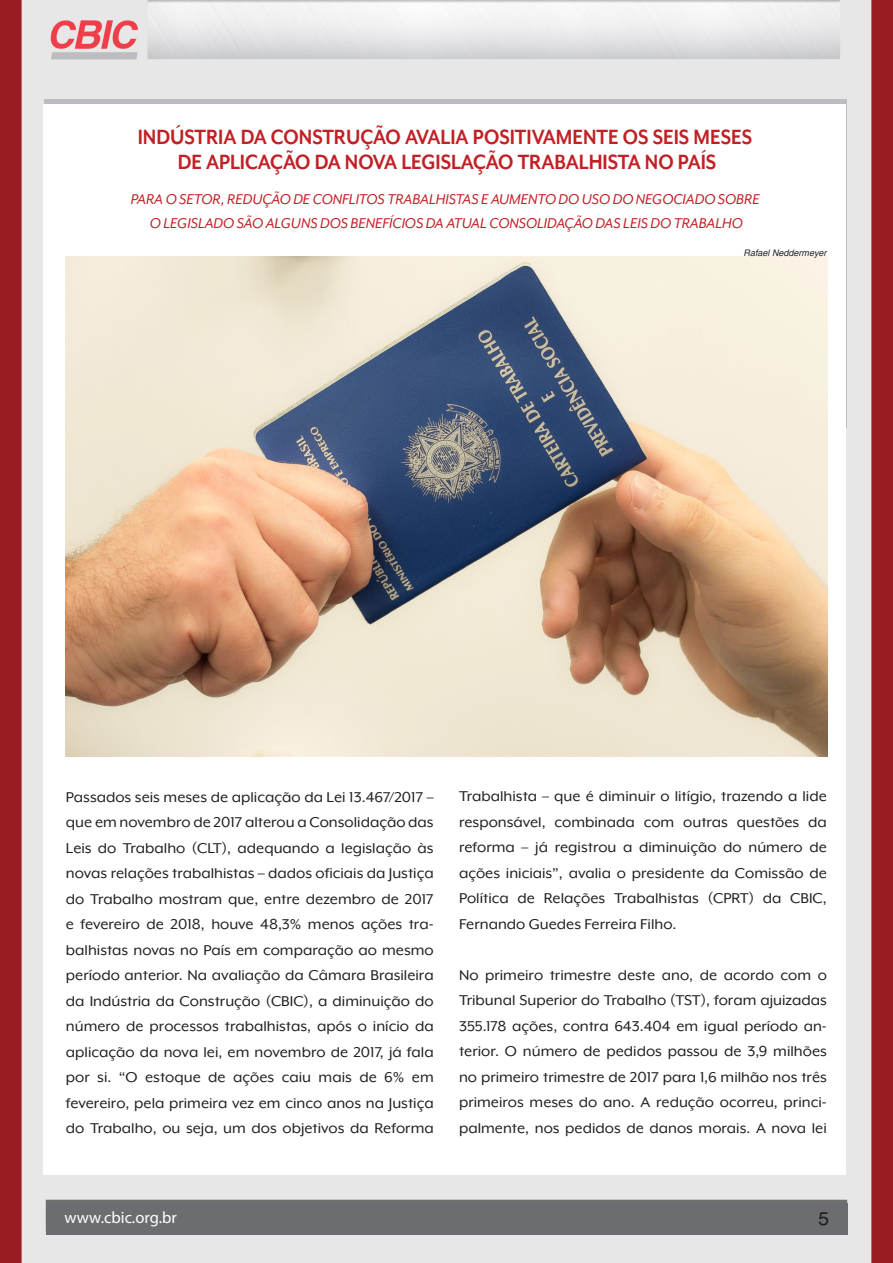
<style>
.page{position:relative;width:893px;height:1263px;background:#fff}
.page>*{position:absolute;margin:0;border:0;box-sizing:border-box;transform-origin:0 0}
.t1{font:700 24px/25.5px "Mr Eaves XL Mod OT";color:#c12025;text-align:center;scale:.89 1}
.t2{font:18px "Helvetica";color:#231f20;scale:1.09 1}
.t3{font:16.5px/25.5px "Mr Eaves XL Mod OT";color:#231f20;text-align:justify;scale:1.04 1}
.t4{font:italic 16.5px/24px "Mr Eaves XL Mod OT";color:#c12025;text-align:center}
.t5{font:16.5px "Myriad Pro";color:#fff}
.t6{font:italic 9px "Helvetica";color:#231f20}
</style>
<div class="page">
<img style="left:0;top:0;width:893px;height:1263px">
<div style="left:46px;top:1203px;width:801px;height:32px;background:#6c6d70"></div>
<div style="left:44px;top:105px;width:802px;height:1070px;background:#fff"></div>
<img style="left:66px;top:257px;width:761px;height:499px">
<h1 class="t1" style="left:138px;top:124px;width:692px">INDÚSTRIA DA CONSTRUÇÃO AVALIA POSITIVAMENTE OS SEIS MESES<br>DE APLICAÇÃO DA NOVA LEGISLAÇÃO TRABALHISTA NO PAÍS</h1>
<p class="t4" style="left:131px;top:187px;width:630px">PARA O SETOR, REDUÇÃO DE CONFLITOS TRABALHISTAS E AUMENTO DO USO DO NEGOCIADO SOBRE<br>O LEGISLADO SÃO ALGUNS DOS BENEFÍCIOS DA ATUAL CONSOLIDAÇÃO DAS LEIS DO TRABALHO</p>
<p class="t6" style="left:743px;top:247px;width:85px">Rafael Neddermeyer</p>
<p class="t3" style="left:66px;top:784px;width:355px">Passados seis meses de aplicação da Lei 13.467/2017 – que em novembro de 2017 alterou a Consolidação das Leis do Trabalho (CLT), adequando a legislação às novas relações trabalhistas – dados oficiais da Justiça do Trabalho mostram que, entre dezembro de 2017 e fevereiro de 2018, houve 48,3% menos ações tra&shy;balhistas novas no País em comparação ao mesmo período anterior. Na avaliação da Câmara Brasileira da Indústria da Construção (CBIC), a diminuição do número de processos trabalhistas, após o início da aplicação da nova lei, em novembro de 2017, já fala por si. “O estoque de ações caiu mais de 6% em fevereiro, pela primeira vez em cinco anos na Justiça do Trabalho, ou seja, um dos objetivos da Reforma</p>
<p class="t3" style="left:459px;top:784px;width:355px">Trabalhista – que é diminuir o litígio, trazendo a lide responsável, combinada com outras questões da reforma – já registrou a diminuição do número de ações iniciais”, avalia o presidente da Comissão de Política de Relações Trabalhistas (CPRT) da CBIC, Fernando Guedes Ferreira Filho.</p>
<p class="t3" style="left:459px;top:962px;width:355px">No primeiro trimestre deste ano, de acordo com o Tribunal Superior do Trabalho (TST), foram ajuizadas 355.178 ações, contra 643.404 em igual período an&shy;terior. O número de pedidos passou de 3,9 milhões no primeiro trimestre de 2017 para 1,6 milhão nos três primeiros meses do ano. A redução ocorreu, princi&shy;palmente, nos pedidos de danos morais. A nova lei</p>
<p class="t5" style="left:64px;top:1207px;width:114px">www.cbic.org.br</p>
<p class="t2" style="left:818px;top:1208px;width:12px">5</p>
</div>
